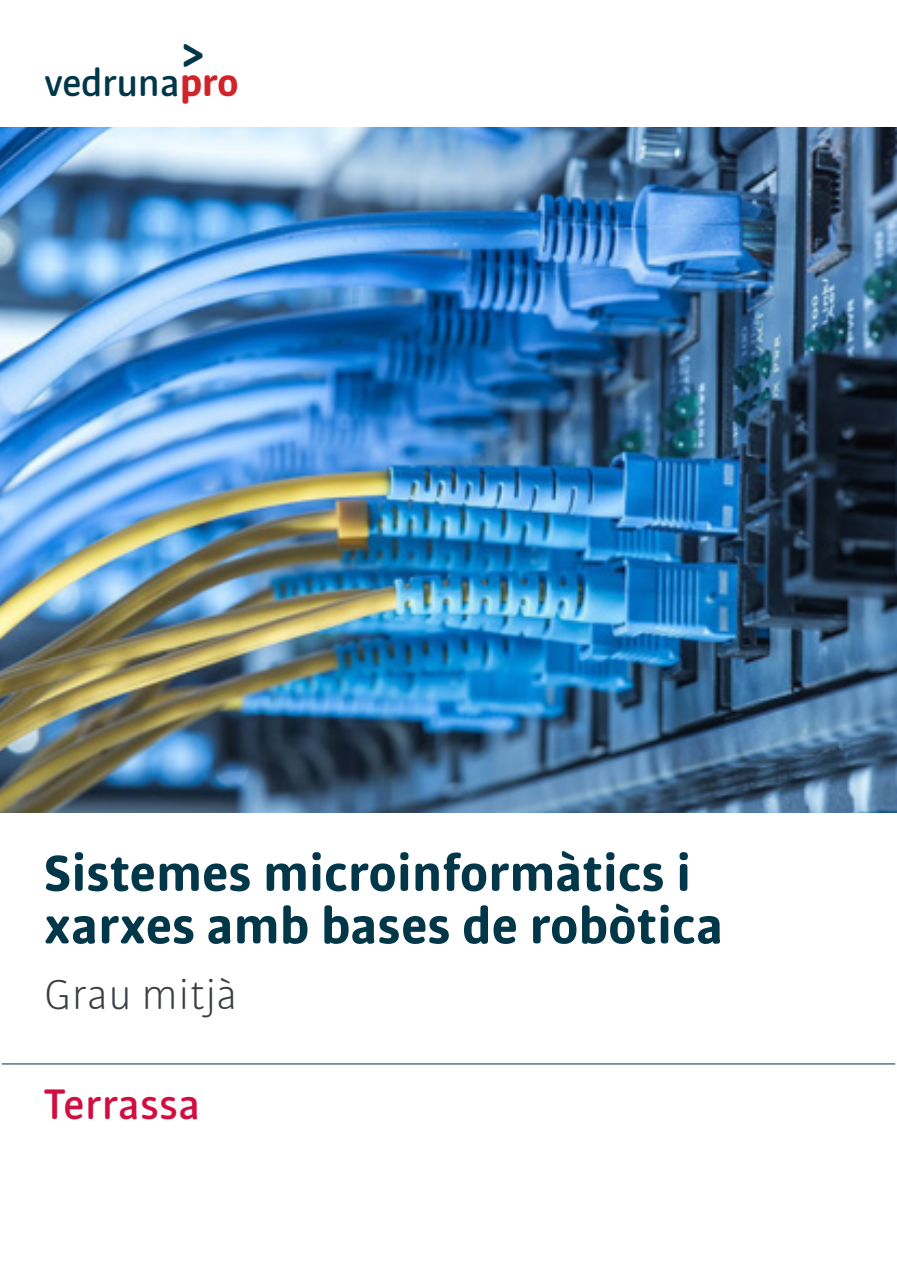
<style>
.page{position:relative;width:897px;height:1267px;background:#fff}
.page>*{position:absolute;margin:0;border:0;box-sizing:border-box;transform-origin:0 0}
.t1{font:700 54px/52.5px "Bulo Rounded";letter-spacing:.01em;color:#013749}
.t2{font:300 45px "Bulo Rounded";letter-spacing:.01em;color:#3b3f42}
.t3{font:500 45px "Bulo Rounded";letter-spacing:.01em;color:#d10e40}
.t4{font:500 40.8px "Bulo Rounded";letter-spacing:-.01em;color:#013749}
.t5{font:700 38.25px "Bulo Rounded";color:#013749}
.s1{font-weight:700;color:#d1232a}
</style>
<div class="page">
<hr style="left:2px;top:1063px;width:893px;height:1px;background:#023451">
<img style="left:0;top:128px;width:896px;height:684px">
<p class="t5" style="left:183px;top:31px;width:23px">&gt;</p>
<p class="t4" style="left:44px;top:58px;width:196px">vedruna<span class="s1">pro</span></p>
<p class="t1" style="left:44px;top:846px;width:680px">Sistemes microinformàtics i xarxes amb bases de robòtica</p>
<p class="t2" style="left:44px;top:967px;width:195px">Grau mitjà</p>
<p class="t3" style="left:44px;top:1076px;width:157px">Terrassa</p>
</div>
